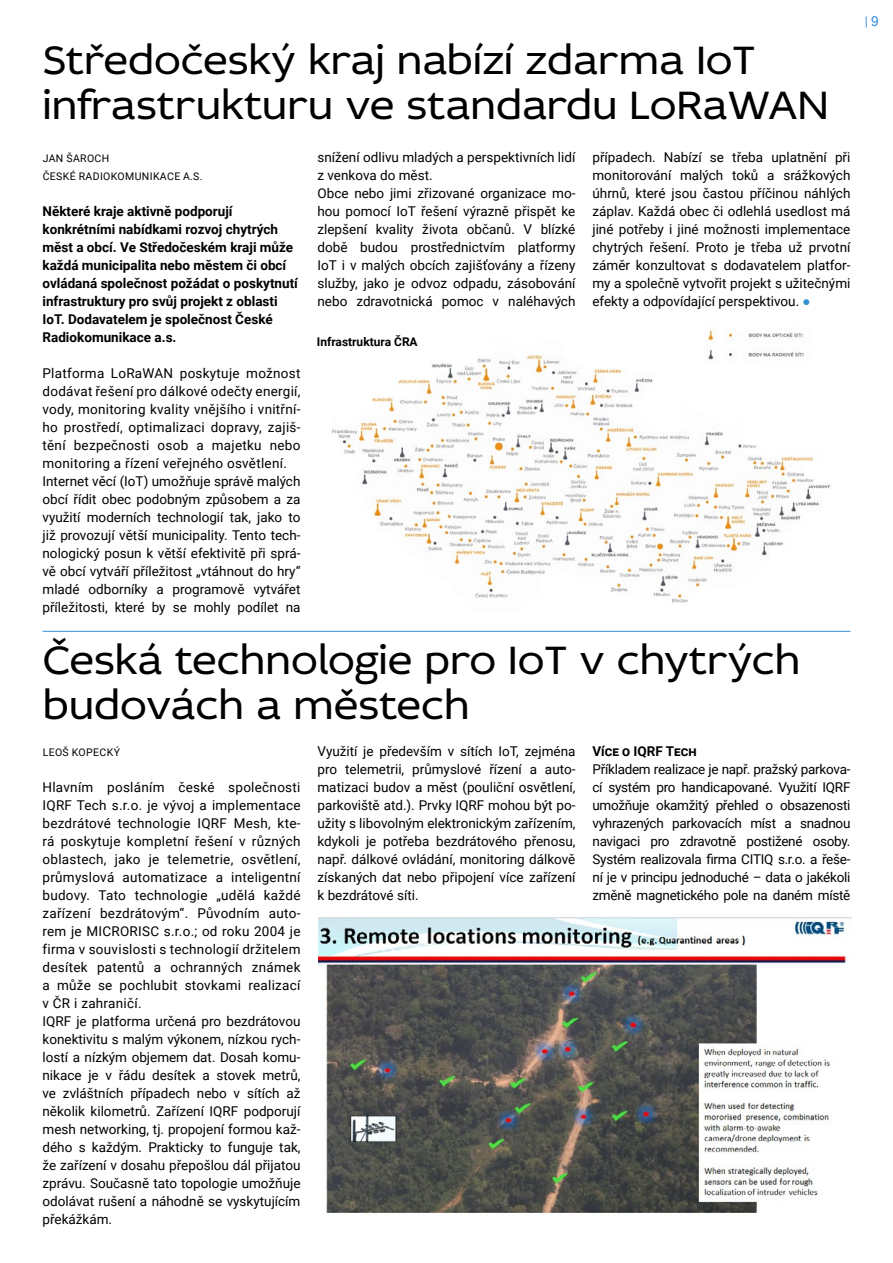
<style>
.page{position:relative;width:893px;height:1263px;background:#fff}
.page>*{position:absolute;margin:0;border:0;box-sizing:border-box;transform-origin:0 0}
.t1{font:42px/45px "Idealist Sans";color:#000}
.t2{font:13.5px/18px "Roboto";color:#000}
.t3{font:700 13.5px/18px "Roboto";color:#000}
.t4{font:700 12px "Roboto";color:#000}
.t5{font:12px "Microsoft Sans Serif";color:#368ddd}
.t6{font:10.5px/18px "Roboto";letter-spacing:.035em;color:#000}
.s1{font-family:"Fedra Sans Std";font-weight:700;font-size:10.5px;color:#3490ce}
.s2{font-size:13.5px}
</style>
<div class="page">
<hr style="left:43px;top:631px;width:807px;height:1px;background:#368ddd">
<img style="left:332px;top:329px;width:498px;height:274px">
<img style="left:319px;top:918px;width:533px;height:296px">
<h1 class="t1" style="left:43px;top:37px;width:787px">Středočeský kraj nabízí zdarma IoT infrastrukturu ve standardu LoRaWAN</h1>
<p class="t6" style="left:43px;top:149px;width:161px">JAN ŠAROCH<br>ČESKÉ RADIOKOMUNIKACE A.S.</p>
<p class="t3" style="left:43px;top:202px;width:257px">Některé kraje aktivně podporují konkrétními nabídkami rozvoj chytrých měst a obcí. Ve Středočeském kraji může každá municipalita nebo městem či obcí ovládaná společnost požádat o poskytnutí infrastruktury pro svůj projekt z oblasti IoT. Dodavatelem je společnost České Radiokomunikace a.s.</p>
<p class="t2" style="left:43px;top:364px;width:259px">Platforma LoRaWAN poskytuje možnost dodávat řešení pro dálkové odečty energií, vody, monitoring kvality vnějšího i vnitřní&shy;ho prostředí, optimalizaci dopravy, zajiš&shy;tění bezpečnosti osob a majetku nebo monitoring a řízení veřejného osvětlení.<br>Internet věcí (IoT) umožňuje správě malých obcí řídit obec podobným způsobem a za využití moderních technologií tak, jako to již provozují větší municipality. Tento tech&shy;nologický posun k větší efektivitě při sprá&shy;vě obcí vytváří příležitost „vtáhnout do hry“ mladé odborníky a programově vytvářet příležitosti, které by se mohly podílet na</p>
<p class="t2" style="left:317px;top:148px;width:259px">snížení odlivu mladých a perspektivních lidí z venkova do měst.<br>Obce nebo jimi zřizované organizace mo&shy;hou pomocí IoT řešení výrazně přispět ke zlepšení kvality života občanů. V blízké době budou prostřednictvím platformy IoT i v malých obcích zajišťovány a řízeny služby, jako je odvoz odpadu, zásobování nebo zdravotnická pomoc v naléhavých</p>
<p class="t2" style="left:592px;top:148px;width:259px;text-align:justify">případech. Nabízí se třeba uplatnění při monitorování malých toků a srážkových úhrnů, které jsou častou příčinou náhlých záplav. Každá obec či odlehlá usedlost má jiné potřeby i jiné možnosti implementace chytrých řešení. Proto je třeba už prvotní záměr konzultovat s dodavatelem platfor&shy;my a společně vytvořit projekt s užitečnými efekty a odpovídající perspektivou. <span class="s1">●</span></p>
<p class="t4" style="left:317px;top:333px;width:102px">Infrastruktura ČRA</p>
<h1 class="t1" style="left:43px;top:636px;width:759px">Česká technologie pro IoT v chytrých budovách a městech</h1>
<p class="t6" style="left:43px;top:743px;width:79px">LEOŠ KOPECKÝ</p>
<p class="t2" style="left:43px;top:778px;width:259px">Hlavním posláním české společnosti IQRF Tech s.r.o. je vývoj a implementace bezdrátové technologie IQRF Mesh, kte&shy;rá poskytuje kompletní řešení v různých oblastech, jako je telemetrie, osvětlení, průmyslová automatizace a inteligentní budovy. Tato technologie „udělá každé zařízení bezdrátovým“. Původním auto&shy;rem je MICRORISC s.r.o.; od roku 2004 je firma v souvislosti s technologií držitelem desítek patentů a ochranných známek a může se pochlubit stovkami realizací v ČR i zahraničí.<br>IQRF je platforma určená pro bezdrátovou konektivitu s malým výkonem, nízkou rych&shy;lostí a nízkým objemem dat. Dosah komu&shy;nikace je v řádu desítek a stovek metrů, ve zvláštních případech nebo v sítích až několik kilometrů. Zařízení IQRF podporují mesh networking, tj. propojení formou kaž&shy;dého s každým. Prakticky to funguje tak, že zařízení v dosahu přepošlou dál přijatou zprávu. Současně tato topologie umožňuje odolávat rušení a náhodně se vyskytujícím překážkám.</p>
<p class="t2" style="left:317px;top:742px;width:259px;text-align:justify">Využití je především v sítích IoT, zejména pro telemetrii, průmyslové řízení a auto&shy;matizaci budov a měst (pouliční osvětlení, parkoviště atd.). Prvky IQRF mohou být po&shy;užity s libovolným elektronickým zařízením, kdykoli je potřeba bezdrátového přenosu, např. dálkové ovládání, monitoring dálkově získaných dat nebo připojení více zařízení k bezdrátové síti.</p>
<p class="t3" style="left:592px;top:742px;width:106px">Více o IQRF Tech</p>
<p class="t2" style="left:592px;top:760px;width:259px;text-align:justify">Příkladem realizace je např. pražský parkova&shy;cí systém pro handicapované. Využití IQRF umožňuje okamžitý přehled o obsazenosti vyhrazených parkovacích míst a snadnou navigaci pro zdravotně postižené osoby.<br>Systém realizovala firma CITIQ s.r.o. a řeše&shy;ní je v principu jednoduché – data o jakékoli změně magnetického pole na daném místě</p>
<p class="t5" style="left:865px;top:13px;width:15px">| <span class="s2">9</span></p>
</div>
